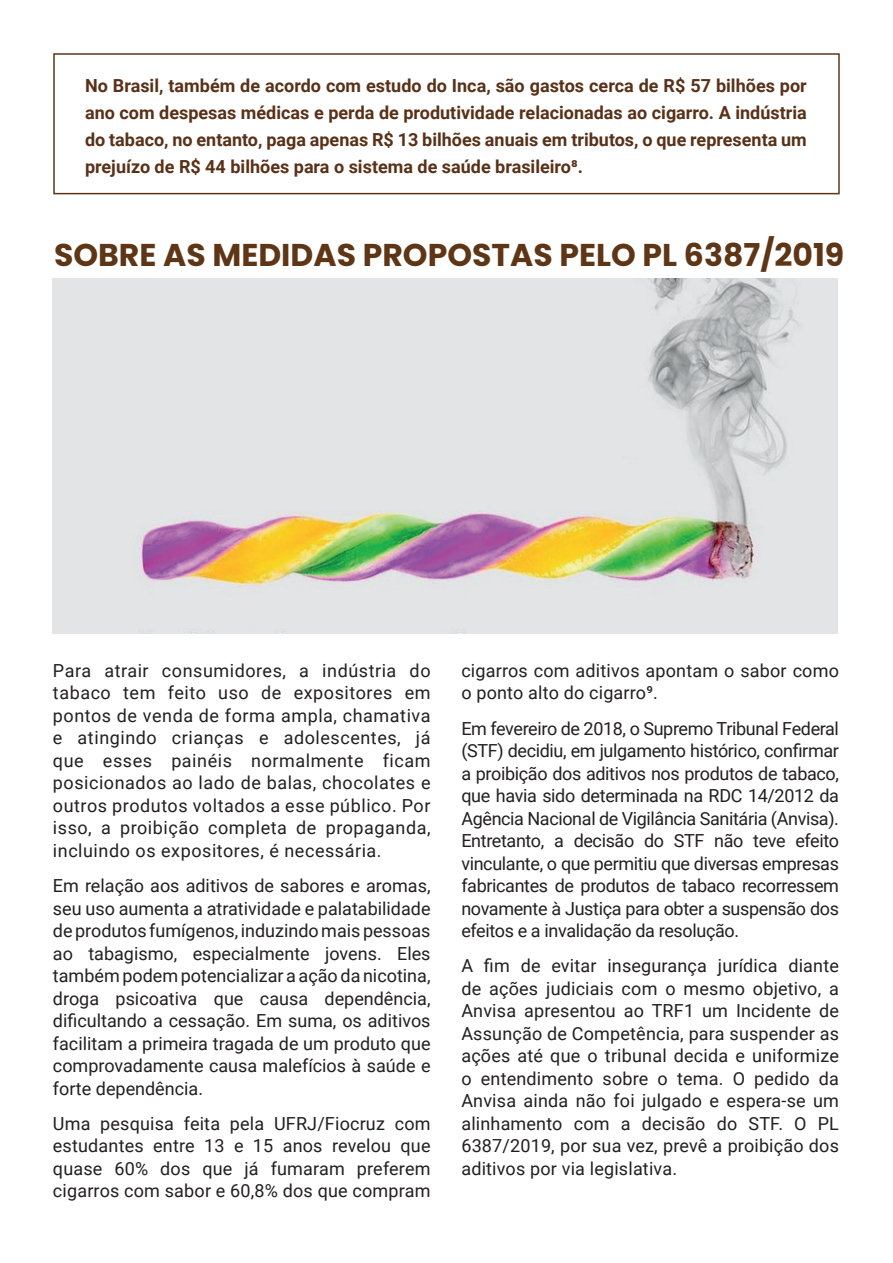
<style>
.page{position:relative;width:893px;height:1263px;background:#fff}
.page>*{position:absolute;margin:0;border:0;box-sizing:border-box;transform-origin:0 0}
.t1{font:700 31.5px "Poppins";color:#5e3616}
.t2{font:18px/22.5px "Roboto";letter-spacing:.01em;color:#231f20;text-align:justify}
.t3{font:700 18px/27px "Roboto";color:#593118;text-align:justify}
</style>
<div class="page">
<img style="left:53px;top:279px;width:784px;height:355px">
<div style="left:53px;top:53px;width:787px;height:141px;border:2px solid #5e3616"></div>
<p class="t3" style="left:85px;top:72px;width:723px">No Brasil, também de acordo com estudo do Inca, são gastos cerca de R$ 57 bilhões por ano com despesas médicas e perda de produtividade relacionadas ao cigarro. A indústria do tabaco, no entanto, paga apenas R$ 13 bilhões anuais em tributos, o que representa um prejuízo de R$ 44 bilhões para o sistema de saúde brasileiro8.</p>
<h1 class="t1" style="left:54px;top:237px;width:792px">SOBRE AS MEDIDAS PROPOSTAS PELO PL 6387/2019</h1>
<p class="t2" style="left:53px;top:658px;width:379px">Para atrair consumidores, a indústria do tabaco tem feito uso de expositores em pontos de venda de forma ampla, chamativa e atingindo crianças e adolescentes, já que esses painéis normalmente ficam posicionados ao lado de balas, chocolates e outros produtos voltados a esse público. Por isso, a proibição completa de propaganda, incluindo os expositores, é necessária.</p>
<p class="t2" style="left:53px;top:874px;width:379px">Em relação aos aditivos de sabores e aromas, seu uso aumenta a atratividade e palatabilidade de produtos fumígenos, induzindo mais pessoas ao tabagismo, especialmente jovens. Eles também podem potencializar a ação da nicotina, droga psicoativa que causa dependência, dificultando a cessação. Em suma, os aditivos facilitam a primeira tragada de um produto que comprovadamente causa malefícios à saúde e forte dependência.</p>
<p class="t2" style="left:53px;top:1112px;width:379px">Uma pesquisa feita pela UFRJ/Fiocruz com estudantes entre 13 e 15 anos revelou que quase 60% dos que já fumaram preferem cigarros com sabor e 60,8% dos que compram</p>
<p class="t2" style="left:461px;top:659px;width:379px">cigarros com aditivos apontam o sabor como o ponto alto do cigarro9.</p>
<p class="t2" style="left:461px;top:716px;width:379px">Em fevereiro de 2018, o Supremo Tribunal Federal (STF) decidiu, em julgamento histórico, confirmar a proibição dos aditivos nos produtos de tabaco, que havia sido determinada na RDC 14/2012 da Agência Nacional de Vigilância Sanitária (Anvisa).<br>Entretanto, a decisão do STF não teve efeito vinculante, o que permitiu que diversas empresas fabricantes de produtos de tabaco recorressem novamente à Justiça para obter a suspensão dos efeitos e a invalidação da resolução.</p>
<p class="t2" style="left:461px;top:954px;width:379px">A fim de evitar insegurança jurídica diante de ações judiciais com o mesmo objetivo, a Anvisa apresentou ao TRF1 um Incidente de Assunção de Competência, para suspender as ações até que o tribunal decida e uniformize o entendimento sobre o tema. O pedido da Anvisa ainda não foi julgado e espera-se um alinhamento com a decisão do STF. O PL 6387/2019, por sua vez, prevê a proibição dos aditivos por via legislativa.</p>
</div>
